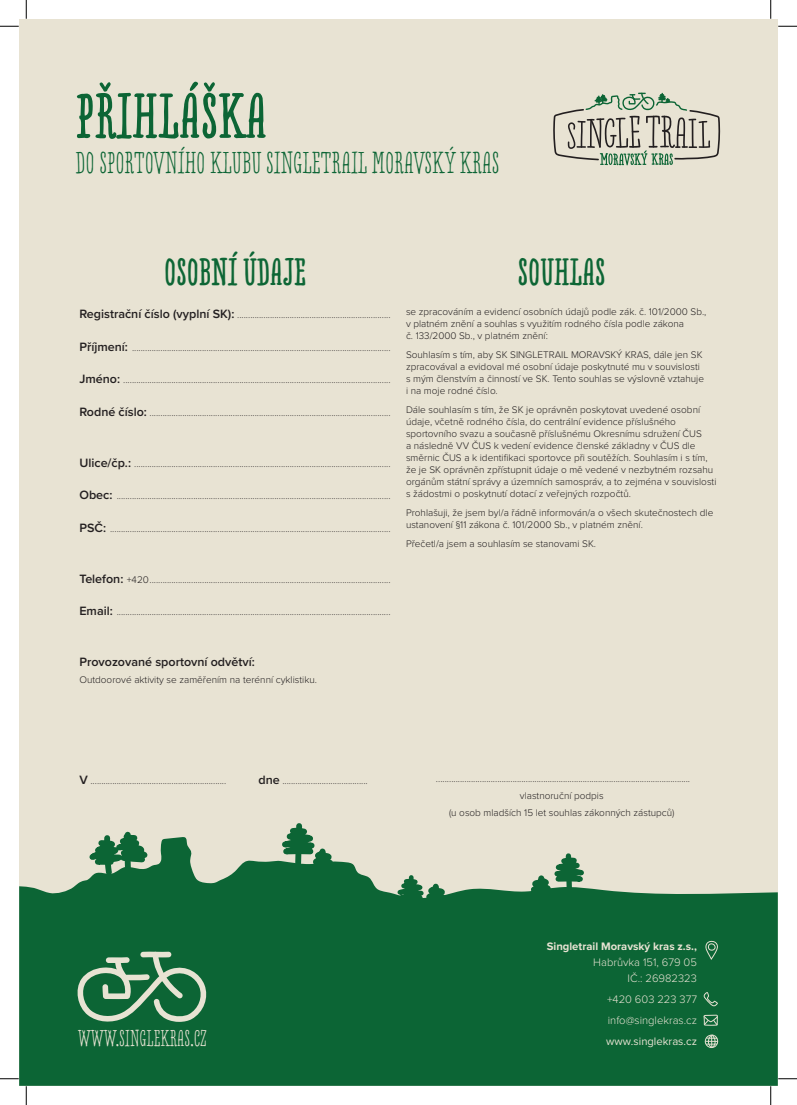
<style>
.page{position:relative;width:797px;height:1105px;background:#fff}
.page>*{position:absolute;margin:0;border:0;box-sizing:border-box;transform-origin:0 0}
.t1{font:700 62.5px "Love Potion No 10";color:#0c6535}
.nadpis{font:700 37.5px "Love Potion No 10";color:#0d6635}
.t2{font:30px "Love Potion No 10";color:#0c6535}
.t3{font:22.62px "Love Potion No 10";color:#e8e3d3}
.Styl_odstavce1{font:600 12.5px "Proxima Nova";color:#231f20}
.t4{font:300 11.25px/16px "Proxima Nova";color:#e8e3d3;text-align:right}
.t5{font:700 11.25px "Proxima Nova";color:#e8e3d3}
.t6{font:11.25px "Proxima Nova";color:#e8e3d3}
.Styl_odstavce1-2{font:300 10px/12px "Proxima Nova";color:#231f20}
.s1{font-weight:600;font-size:12.5px}
</style>
<div class="page">
<div style="left:19px;top:19px;width:758px;height:1067px;background:#e8e3d3"></div>
<svg style="left:553px;top:93px;width:167px;height:72px"></svg>
<div style="left:19px;top:872px;width:758px;height:214px;background:#0c6535"></div>
<svg style="left:69px;top:831px;width:124px;height:48px"></svg>
<svg style="left:223px;top:823px;width:226px;height:89px"></svg>
<svg style="left:526px;top:853px;width:111px;height:43px"></svg>
<svg style="left:703px;top:992px;width:15px;height:14px"></svg>
<svg style="left:703px;top:1015px;width:15px;height:11px"></svg>
<svg style="left:705px;top:940px;width:13px;height:20px"></svg>
<svg style="left:704px;top:1034px;width:14px;height:14px"></svg>
<svg style="left:74px;top:951px;width:135px;height:73px"></svg>
<svg style="left:0;top:25px;width:19px;height:2px"></svg>
<svg style="left:778px;top:25px;width:19px;height:2px"></svg>
<svg style="left:0;top:1078px;width:19px;height:1px"></svg>
<svg style="left:778px;top:1078px;width:19px;height:1px"></svg>
<svg style="left:25px;top:0;width:2px;height:19px"></svg>
<svg style="left:25px;top:1086px;width:2px;height:19px"></svg>
<svg style="left:770px;top:0;width:1px;height:19px"></svg>
<svg style="left:770px;top:1086px;width:1px;height:19px"></svg>
<h1 class="t1" style="left:76px;top:79px;width:193px">PŘIHLÁŠKA</h1>
<h3 class="t2" style="left:76px;top:145px;width:425px">DO SPORTOVNÍHO KLUBU SINGLETRAIL MORAVSKÝ KRAS</h3>
<p class="nadpis" style="left:164px;top:250px;width:143px">OSOBNÍ ÚDAJE</p>
<p class="Styl_odstavce1-2" style="left:79px;top:309px;width:312px"><span class="s1">Registrační číslo (vyplní SK):</span> ......................................................................</p>
<p class="Styl_odstavce1-2" style="left:79px;top:342px;width:312px"><span class="s1">Příjmení:</span> ......................................................................................................................</p>
<p class="Styl_odstavce1-2" style="left:79px;top:374px;width:312px"><span class="s1">Jméno:</span> ..........................................................................................................................</p>
<p class="Styl_odstavce1-2" style="left:79px;top:407px;width:312px"><span class="s1">Rodné číslo:</span> ..............................................................................................................</p>
<p class="Styl_odstavce1-2" style="left:79px;top:457px;width:312px"><span class="s1">Ulice/čp.:</span> .....................................................................................................................</p>
<p class="Styl_odstavce1-2" style="left:79px;top:490px;width:312px"><span class="s1">Obec:</span> .............................................................................................................................</p>
<p class="Styl_odstavce1-2" style="left:79px;top:523px;width:312px"><span class="s1">PSČ:</span> ................................................................................................................................</p>
<p class="Styl_odstavce1-2" style="left:79px;top:573px;width:312px"><span class="s1">Telefon:</span> +420..............................................................................................................</p>
<p class="Styl_odstavce1-2" style="left:79px;top:606px;width:312px"><span class="s1">Email:</span> .............................................................................................................................</p>
<p class="nadpis" style="left:518px;top:250px;width:89px">SOUHLAS</p>
<p class="Styl_odstavce1-2" style="left:406px;top:306px;width:302px">se zpracováním a evidencí osobních údajů podle zák. č. 101/2000 Sb., v platném znění a souhlas s využitím rodného čísla podle zákona<br>č. 133/2000 Sb., v platném znění:</p>
<p class="Styl_odstavce1-2" style="left:406px;top:349px;width:299px">Souhlasím s tím, aby SK SINGLETRAIL MORAVSKÝ KRAS, dále jen SK zpracovával a evidoval mé osobní údaje poskytnuté mu v souvislosti s mým členstvím a činností ve SK. Tento souhlas se výslovně vztahuje i na moje rodné číslo.</p>
<p class="Styl_odstavce1-2" style="left:406px;top:404px;width:312px">Dále souhlasím s tím, že SK je oprávněn poskytovat uvedené osobní údaje, včetně rodného čísla, do centrální evidence příslušného sportovního svazu a současně příslušnému Okresnímu sdružení ČUS<br>a následně VV ČUS k vedení evidence členské základny v ČUS dle směrnic ČUS a k identifikaci sportovce při soutěžích. Souhlasím i s tím, že je SK oprávněn zpřístupnit údaje o mě vedené v nezbytném rozsahu orgánům státní správy a územních samospráv, a to zejména v souvislosti s žádostmi o poskytnutí dotací z veřejných rozpočtů.</p>
<p class="Styl_odstavce1-2" style="left:406px;top:507px;width:309px">Prohlašuji, že jsem byl/a řádně informován/a o všech skutečnostech dle ustanovení §11 zákona č. 101/2000 Sb., v platném znění.</p>
<p class="Styl_odstavce1-2" style="left:406px;top:538px;width:192px">Přečetl/a jsem a souhlasím se stanovami SK.</p>
<p class="Styl_odstavce1" style="left:79px;top:654px;width:177px">Provozované sportovní odvětví:</p>
<p class="Styl_odstavce1-2" style="left:79px;top:673px;width:239px">Outdoorové aktivity se zaměřením na terénní cyklistiku.</p>
<p class="Styl_odstavce1-2" style="left:79px;top:775px;width:148px"><span class="s1">V</span> ..............................................................</p>
<p class="Styl_odstavce1-2" style="left:258px;top:775px;width:111px"><span class="s1">dne</span> .......................................</p>
<p class="Styl_odstavce1-2" style="left:436px;top:773px;width:256px">....................................................................................................................</p>
<p class="Styl_odstavce1-2" style="left:520px;top:790px;width:85px">vlastnoruční podpis</p>
<p class="Styl_odstavce1-2" style="left:449px;top:807px;width:227px">(u osob mladších 15 let souhlas zákonných zástupců)</p>
<p class="t5" style="left:546px;top:939px;width:152px">Singletrail Moravský kras z.s.,</p>
<p class="t4" style="left:593px;top:954px;width:105px">Habrůvka 151, 679 05<br>IČ.: 26982323</p>
<p class="t4" style="left:607px;top:989px;width:91px;line-height:21px;text-align:left">+420 603 223 377 info@singlekras.cz</p>
<h3 class="t3" style="left:78px;top:1024px;width:131px">WWW.SINGLEKRAS.CZ</h3>
<p class="t6" style="left:606px;top:1034px;width:92px">www.singlekras.cz</p>
</div>
